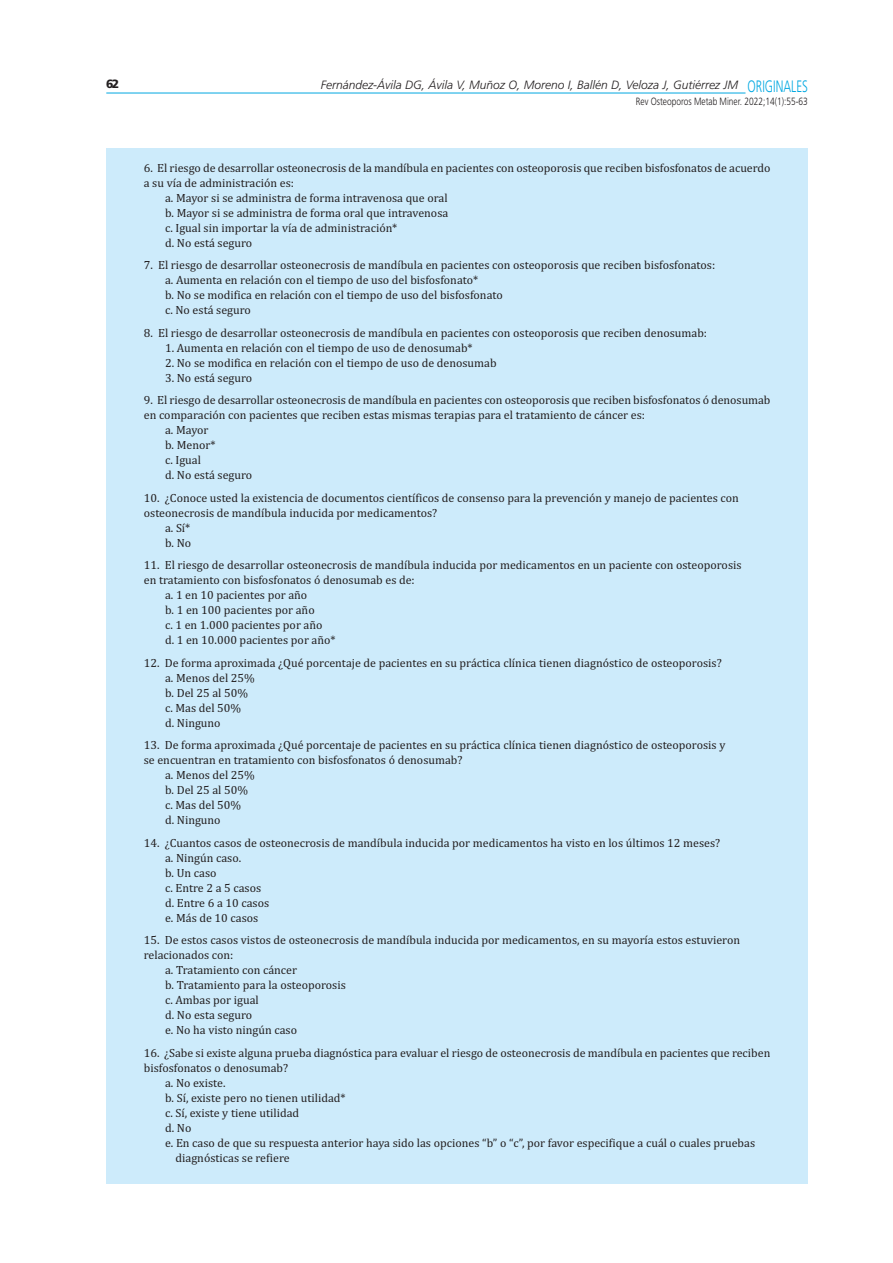
<style>
.page{position:relative;width:893px;height:1263px;background:#fff}
.page>*{position:absolute;margin:0;border:0;box-sizing:border-box;transform-origin:0 0}
.t1{font:300 16.5px "Frutiger";color:#00a8e1;scale:.7 1}
.t2{font:12px/15px "Cambria";color:#231f20}
.t3{font:italic 300 12px "Frutiger";color:#231f20}
.t4{font:900 12px "Frutiger";color:#231f20}
.t5{font:300 10.5px "Frutiger";color:#231f20;scale:.8 1}
</style>
<div class="page">
<hr style="left:106px;top:93px;width:639px;height:1px;background:#00a8e1">
<div style="left:106px;top:149px;width:702px;height:1035px;background:#cdebfb"></div>
<p class="t4" style="left:106px;top:79px;width:14px">62</p>
<p class="t3" style="left:321px;top:80px;width:419px">Fernández-Ávila DG, Ávila V, Muñoz O, Moreno I, Ballén D, Veloza J, Gutiérrez JM</p>
<p class="t5" style="left:636px;top:97px;width:217px">Rev Osteoporos Metab Miner. 2022;14(1):55-63</p>
<h1 class="t1" style="left:748px;top:79px;width:88px">ORIGINALES</h1>
<p class="t2" style="left:144px;top:161px;width:628px">6. El riesgo de desarrollar osteonecrosis de la mandíbula en pacientes con osteoporosis que reciben bisfosfonatos de acuerdo</p>
<p class="t2" style="left:144px;top:176px;width:152px">a su vía de administración es:</p>
<p class="t2" style="left:165px;top:191px;width:284px">a. Mayor si se administra de forma intravenosa que oral</p>
<p class="t2" style="left:165px;top:206px;width:285px">b. Mayor si se administra de forma oral que intravenosa</p>
<p class="t2" style="left:165px;top:221px;width:234px">c. Igual sin importar la vía de administración*</p>
<p class="t2" style="left:165px;top:236px;width:89px">d. No está seguro</p>
<p class="t2" style="left:165px;top:259px;width:552px;text-indent:-21px">7. El riesgo de desarrollar osteonecrosis de mandíbula en pacientes con osteoporosis que reciben bisfosfonatos: a. Aumenta en relación con el tiempo de uso del bisfosfonato*<br>b. No se modifica en relación con el tiempo de uso del bisfosfonato<br>c. No está seguro</p>
<p class="t2" style="left:144px;top:326px;width:565px">8. El riesgo de desarrollar osteonecrosis de mandíbula en pacientes con osteoporosis que reciben denosumab:</p>
<p class="t2" style="left:165px;top:341px;width:309px">1. Aumenta en relación con el tiempo de uso de denosumab*</p>
<p class="t2" style="left:165px;top:356px;width:333px">2. No se modifica en relación con el tiempo de uso de denosumab</p>
<p class="t2" style="left:165px;top:371px;width:89px">3. No está seguro</p>
<p class="t2" style="left:144px;top:394px;width:628px">9. El riesgo de desarrollar osteonecrosis de mandíbula en pacientes con osteoporosis que reciben bisfosfonatos ó denosumab</p>
<p class="t2" style="left:144px;top:409px;width:503px">en comparación con pacientes que reciben estas mismas terapias para el tratamiento de cáncer es:</p>
<p class="t2" style="left:165px;top:424px;width:45px">a. Mayor</p>
<p class="t2" style="left:165px;top:439px;width:52px">b. Menor*</p>
<p class="t2" style="left:165px;top:454px;width:37px">c. Igual</p>
<p class="t2" style="left:165px;top:469px;width:89px">d. No está seguro</p>
<p class="t2" style="left:144px;top:491px;width:597px">10. ¿Conoce usted la existencia de documentos científicos de consenso para la prevención y manejo de pacientes con</p>
<p class="t2" style="left:144px;top:506px;width:295px">osteonecrosis de mandíbula inducida por medicamentos?</p>
<p class="t2" style="left:165px;top:521px;width:27px">a. Sí*</p>
<p class="t2" style="left:165px;top:536px;width:28px">b. No</p>
<p class="t2" style="left:144px;top:559px;width:599px">11. El riesgo de desarrollar osteonecrosis de mandíbula inducida por medicamentos en un paciente con osteoporosis</p>
<p class="t2" style="left:144px;top:574px;width:272px">en tratamiento con bisfosfonatos ó denosumab es de:</p>
<p class="t2" style="left:165px;top:589px;width:144px">a. 1 en 10 pacientes por año</p>
<p class="t2" style="left:165px;top:604px;width:151px">b. 1 en 100 pacientes por año</p>
<p class="t2" style="left:165px;top:619px;width:159px">c. 1 en 1.000 pacientes por año</p>
<p class="t2" style="left:165px;top:634px;width:172px">d. 1 en 10.000 pacientes por año*</p>
<p class="t2" style="left:165px;top:656px;width:558px;text-indent:-21px">12. De forma aproximada ¿Qué porcentaje de pacientes en su práctica clínica tienen diagnóstico de osteoporosis? a. Menos del 25%<br>b. Del 25 al 50%<br>c. Mas del 50%<br>d. Ninguno</p>
<p class="t2" style="left:144px;top:739px;width:583px">13. De forma aproximada ¿Qué porcentaje de pacientes en su práctica clínica tienen diagnóstico de osteoporosis y</p>
<p class="t2" style="left:144px;top:754px;width:320px">se encuentran en tratamiento con bisfosfonatos ó denosumab?</p>
<p class="t2" style="left:165px;top:769px;width:91px">a. Menos del 25%</p>
<p class="t2" style="left:165px;top:784px;width:85px">b. Del 25 al 50%</p>
<p class="t2" style="left:165px;top:799px;width:78px">c. Mas del 50%</p>
<p class="t2" style="left:165px;top:814px;width:57px">d. Ninguno</p>
<p class="t2" style="left:165px;top:836px;width:557px;text-indent:-21px">14. ¿Cuantos casos de osteonecrosis de mandíbula inducida por medicamentos ha visto en los últimos 12 meses? a. Ningún caso.<br>b. Un caso<br>c. Entre 2 a 5 casos<br>d. Entre 6 a 10 casos<br>e. Más de 10 casos</p>
<p class="t2" style="left:144px;top:934px;width:598px">15. De estos casos vistos de osteonecrosis de mandíbula inducida por medicamentos, en su mayoría estos estuvieron</p>
<p class="t2" style="left:144px;top:949px;width:91px">relacionados con:</p>
<p class="t2" style="left:165px;top:964px;width:133px">a. Tratamiento con cáncer</p>
<p class="t2" style="left:165px;top:979px;width:182px">b. Tratamiento para la osteoporosis</p>
<p class="t2" style="left:165px;top:994px;width:95px">c. Ambas por igual</p>
<p class="t2" style="left:165px;top:1009px;width:89px">d. No esta seguro</p>
<p class="t2" style="left:165px;top:1024px;width:134px">e. No ha visto ningún caso</p>
<p class="t2" style="left:144px;top:1046px;width:628px">16. ¿Sabe si existe alguna prueba diagnóstica para evaluar el riesgo de osteonecrosis de mandíbula en pacientes que reciben</p>
<p class="t2" style="left:144px;top:1061px;width:146px">bisfosfonatos o denosumab?</p>
<p class="t2" style="left:165px;top:1076px;width:62px">a. No existe.</p>
<p class="t2" style="left:165px;top:1091px;width:182px">b. Sí, existe pero no tienen utilidad*</p>
<p class="t2" style="left:165px;top:1106px;width:136px">c. Sí, existe y tiene utilidad</p>
<p class="t2" style="left:165px;top:1121px;width:28px">d. No</p>
<p class="t2" style="left:165px;top:1136px;width:592px">e. En caso de que su respuesta anterior haya sido las opciones “b” o “c”, por favor especifique a cuál o cuales pruebas</p>
<p class="t2" style="left:176px;top:1151px;width:116px">diagnósticas se refiere</p>
</div>
